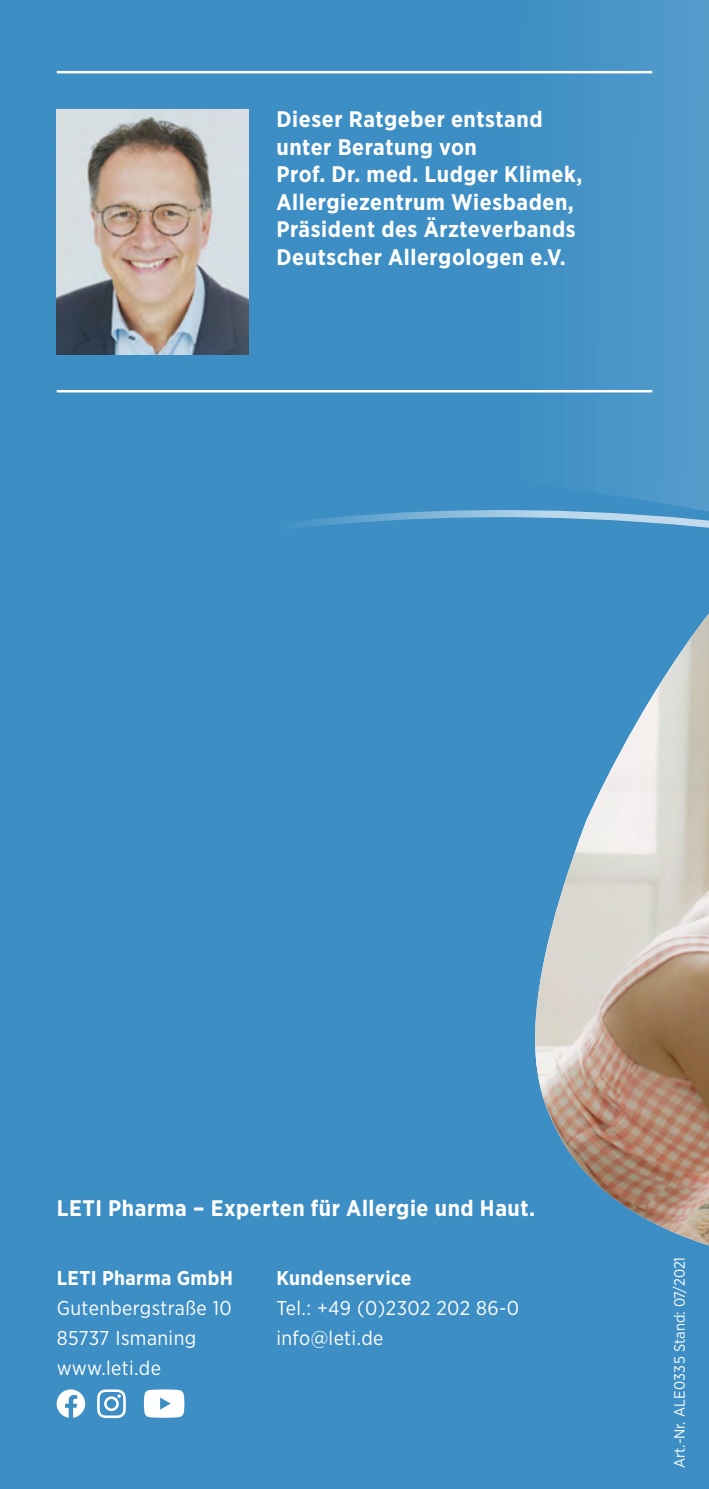
<style>
.page{position:relative;width:709px;height:1489px;background:#fff}
.page>*{position:absolute;margin:0;border:0;box-sizing:border-box;transform-origin:0 0}
.t1{font:700 22.5px/27.5px "Gotham Narrow";letter-spacing:.025em;color:#fff}
.t2{font:20px "Gotham Narrow";letter-spacing:.02em;color:#fff}
.t3{font:700 20px "Gotham Narrow";letter-spacing:.02em;color:#fff}
.t4{font:15px "Gotham Narrow";color:#fff}
</style>
<div class="page">
<div style="left:0;top:0;width:709px;height:1488px;background:#3c8ec4"></div>
<img style="left:535px;top:815px;width:174px;height:430px">
<svg style="left:222px;top:0;width:487px;height:417px"></svg>
<svg style="left:299px;top:417px;width:410px;height:398px"></svg>
<hr style="left:57px;top:71px;width:595px;height:2px;background:#fff">
<hr style="left:57px;top:390px;width:595px;height:2px;background:#fff">
<img style="left:57px;top:109px;width:191px;height:245px">
<svg style="left:57px;top:1389px;width:28px;height:28px"></svg>
<svg style="left:97px;top:1389px;width:29px;height:28px"></svg>
<svg style="left:144px;top:1389px;width:40px;height:28px"></svg>
<p class="t1" style="left:276px;top:105px;width:267px">Dieser Ratgeber entstand</p>
<p class="t1" style="left:276px;top:133px;width:307px">unter Beratung von<br>Prof. Dr. med. Ludger Klimek,<br>Allergiezentrum Wiesbaden,<br>Präsident des Ärzteverbands<br>Deutscher Allergologen e.V.</p>
<p class="t1" style="left:57px;top:1194px;width:480px">LETI Pharma – Experten für Allergie und Haut.</p>
<p class="t3" style="left:57px;top:1265px;width:178px">LETI Pharma GmbH</p>
<p class="t2" style="left:57px;top:1295px;width:177px">Gutenbergstraße 10</p>
<p class="t2" style="left:57px;top:1325px;width:141px">85737 Ismaning</p>
<p class="t2" style="left:57px;top:1355px;width:106px">www.leti.de</p>
<p class="t3" style="left:276px;top:1265px;width:137px">Kundenservice</p>
<p class="t2" style="left:276px;top:1295px;width:244px">Tel.: +49 (0)2302 202 86-0</p>
<p class="t2" style="left:276px;top:1325px;width:108px">info@leti.de</p>
<p class="t4" style="left:670px;top:1468px;width:213px;rotate:-90deg">Art.-Nr. ALE0335 Stand: 07/2021</p>
</div>
